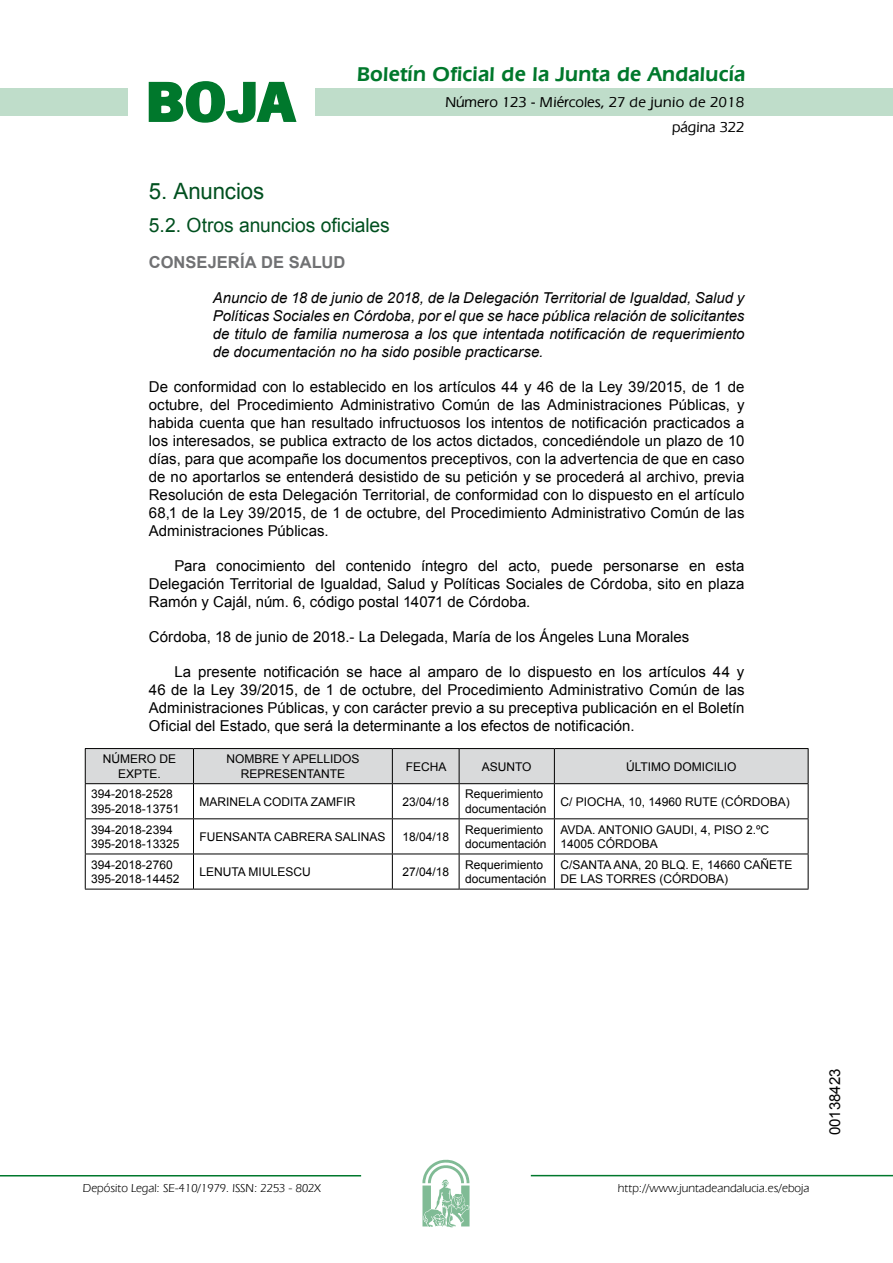
<style>
.page{position:relative;width:893px;height:1263px;background:#fff}
.page>*{position:absolute;margin:0;border:0;box-sizing:border-box;transform-origin:0 0}
.t1{font:700 57.75px "News Got T";color:#00782c;scale:1.14 1}
.t2{font:22.5px "Arial";letter-spacing:-.005em;color:#00501f}
.t3{font:600 21px "Eras IT Cby BT";letter-spacing:.01em;color:#00782c}
.t4{font:19.5px "Arial";letter-spacing:-.005em;color:#00501f}
.t5{font:700 16.5px "Arial";letter-spacing:.005em;color:#707173}
.t6{font:15px/18px "Arial";color:#000;text-align:justify}
.t7{font:italic 15px/18px "Arial";color:#000;text-align:justify}
.t8{font:500 15px/24.5px "Eras IT Cby BT";color:#000;text-align:right}
.t9{font:12px/14.4px "Arial";color:#000}
.t10{font:12px "Eras IT Cby BT";color:#000}
</style>
<div class="page">
<div style="left:315px;top:88px;width:577px;height:28px;background:#bfddca"></div>
<div style="left:0;top:88px;width:128px;height:28px;background:#bfddca"></div>
<hr style="left:0;top:1175px;width:361px;height:2px;background:#00782c">
<svg style="left:422px;top:1159px;width:47px;height:68px"></svg>
<hr style="left:531px;top:1175px;width:361px;height:1px;background:#00782c">
<svg style="left:148px;top:81px;width:149px;height:42px"></svg>
<div style="left:86px;top:749px;width:721px;height:34px;background:#d9dadb"></div>
<hr style="left:85px;top:748px;width:108px;height:1px;background:#000">
<hr style="left:85px;top:749px;width:1px;height:34px;background:#000">
<hr style="left:193px;top:748px;width:199px;height:1px;background:#000">
<hr style="left:193px;top:749px;width:1px;height:34px;background:#000">
<hr style="left:392px;top:748px;width:67px;height:1px;background:#000">
<hr style="left:392px;top:749px;width:1px;height:34px;background:#000">
<hr style="left:459px;top:748px;width:95px;height:1px;background:#000">
<hr style="left:458px;top:749px;width:1px;height:34px;background:#000">
<hr style="left:554px;top:748px;width:254px;height:1px;background:#000">
<hr style="left:554px;top:749px;width:1px;height:34px;background:#000">
<hr style="left:807px;top:749px;width:1px;height:34px;background:#000">
<hr style="left:85px;top:783px;width:108px;height:1px;background:#000">
<hr style="left:85px;top:784px;width:1px;height:34px;background:#000">
<hr style="left:193px;top:783px;width:199px;height:1px;background:#000">
<hr style="left:193px;top:784px;width:1px;height:34px;background:#000">
<hr style="left:392px;top:783px;width:67px;height:1px;background:#000">
<hr style="left:392px;top:784px;width:1px;height:34px;background:#000">
<hr style="left:459px;top:783px;width:95px;height:1px;background:#000">
<hr style="left:458px;top:784px;width:1px;height:34px;background:#000">
<hr style="left:554px;top:783px;width:254px;height:1px;background:#000">
<hr style="left:554px;top:784px;width:1px;height:34px;background:#000">
<hr style="left:807px;top:784px;width:1px;height:34px;background:#000">
<hr style="left:85px;top:818px;width:108px;height:1px;background:#000">
<hr style="left:85px;top:819px;width:1px;height:35px;background:#000">
<hr style="left:193px;top:818px;width:199px;height:1px;background:#000">
<hr style="left:193px;top:819px;width:1px;height:35px;background:#000">
<hr style="left:392px;top:818px;width:67px;height:1px;background:#000">
<hr style="left:392px;top:819px;width:1px;height:35px;background:#000">
<hr style="left:459px;top:818px;width:95px;height:1px;background:#000">
<hr style="left:458px;top:819px;width:1px;height:35px;background:#000">
<hr style="left:554px;top:818px;width:254px;height:1px;background:#000">
<hr style="left:554px;top:819px;width:1px;height:35px;background:#000">
<hr style="left:807px;top:819px;width:1px;height:35px;background:#000">
<hr style="left:85px;top:854px;width:108px;height:1px;background:#000">
<hr style="left:85px;top:854px;width:1px;height:35px;background:#000">
<hr style="left:193px;top:854px;width:199px;height:1px;background:#000">
<hr style="left:193px;top:854px;width:1px;height:35px;background:#000">
<hr style="left:392px;top:854px;width:67px;height:1px;background:#000">
<hr style="left:392px;top:854px;width:1px;height:35px;background:#000">
<hr style="left:459px;top:854px;width:95px;height:1px;background:#000">
<hr style="left:458px;top:854px;width:1px;height:35px;background:#000">
<hr style="left:554px;top:854px;width:254px;height:1px;background:#000">
<hr style="left:554px;top:854px;width:1px;height:35px;background:#000">
<hr style="left:807px;top:854px;width:1px;height:35px;background:#000">
<hr style="left:85px;top:889px;width:108px;height:1px;background:#000">
<hr style="left:193px;top:889px;width:199px;height:1px;background:#000">
<hr style="left:392px;top:889px;width:67px;height:1px;background:#000">
<hr style="left:459px;top:889px;width:95px;height:1px;background:#000">
<hr style="left:554px;top:889px;width:254px;height:1px;background:#000">
<h1 class="t1" style="left:145px;top:68px;width:133px">BOJA</h1>
<h3 class="t3" style="left:357px;top:62px;width:390px">Boletín Oficial de la Junta de Andalucía</h3>
<p class="t8" style="left:445px;top:90px;width:300px">Número 123 - Miércoles, 27 de junio de 2018 página 322</p>
<h2 class="t2" style="left:149px;top:177px;width:117px">5. Anuncios</h2>
<h3 class="t4" style="left:149px;top:212px;width:242px">5.2. Otros anuncios oficiales</h3>
<p class="t5" style="left:149px;top:251px;width:198px">CONSEJERÍA DE SALUD</p>
<p class="t7" style="left:213px;top:289px;width:533px">Anuncio de 18 de junio de 2018, de la Delegación Territorial de Igualdad, Salud y Políticas Sociales en Córdoba, por el que se hace pública relación de solicitantes de titulo de familia numerosa a los que intentada notificación de requerimiento de documentación no ha sido posible practicarse.</p>
<p class="t6" style="left:149px;top:378px;width:597px">De conformidad con lo establecido en los artículos 44 y 46 de la Ley 39/2015, de 1 de octubre, del Procedimiento Administrativo Común de las Administraciones Públicas, y habida cuenta que han resultado infructuosos los intentos de notificación practicados a los interesados, se publica extracto de los actos dictados, concediéndole un plazo de 10 días, para que acompañe los documentos preceptivos, con la advertencia de que en caso de no aportarlos se entenderá desistido de su petición y se procederá al archivo, previa Resolución de esta Delegación Territorial, de conformidad con lo dispuesto en el artículo 68,1 de la Ley 39/2015, de 1 de octubre, del Procedimiento Administrativo Común de las Administraciones Públicas.</p>
<p class="t6" style="left:149px;top:557px;width:597px;text-indent:26px">Para conocimiento del contenido íntegro del acto, puede personarse en esta Delegación Territorial de Igualdad, Salud y Políticas Sociales de Córdoba, sito en plaza Ramón y Cajál, núm. 6, código postal 14071 de Córdoba.</p>
<p class="t6" style="left:149px;top:628px;width:542px">Córdoba, 18 de junio de 2018.- La Delegada, María de los Ángeles Luna Morales</p>
<p class="t6" style="left:149px;top:663px;width:597px;text-indent:26px">La presente notificación se hace al amparo de lo dispuesto en los artículos 44 y 46 de la Ley 39/2015, de 1 de octubre, del Procedimiento Administrativo Común de las Administraciones Públicas, y con carácter previo a su preceptiva publicación en el Boletín Oficial del Estado, que será la determinante a los efectos de notificación.</p>
<p class="t9" style="left:103px;top:752px;width:75px;text-align:center">NÚMERO DE<br>EXPTE.</p>
<p class="t9" style="left:226px;top:752px;width:134px;text-align:center">NOMBRE Y APELLIDOS<br>REPRESENTANTE</p>
<p class="t9" style="left:406px;top:759px;width:42px">FECHA</p>
<p class="t9" style="left:482px;top:759px;width:51px">ASUNTO</p>
<p class="t9" style="left:626px;top:759px;width:112px">ÚLTIMO DOMICILIO</p>
<p class="t9" style="left:91px;top:787px;width:90px">394-2018-2528<br>395-2018-13751</p>
<p class="t9" style="left:199px;top:794px;width:157px">MARINELA CODITA ZAMFIR</p>
<p class="t9" style="left:402px;top:794px;width:48px">23/04/18</p>
<p class="t9" style="left:465px;top:787px;width:83px">Requerimiento documentación</p>
<p class="t9" style="left:560px;top:794px;width:231px">C/ PIOCHA, 10, 14960 RUTE (CÓRDOBA)</p>
<p class="t9" style="left:91px;top:822px;width:90px">394-2018-2394<br>395-2018-13325</p>
<p class="t9" style="left:199px;top:829px;width:187px">FUENSANTA CABRERA SALINAS</p>
<p class="t9" style="left:402px;top:829px;width:48px">18/04/18</p>
<p class="t9" style="left:465px;top:822px;width:83px">Requerimiento documentación</p>
<p class="t9" style="left:560px;top:822px;width:210px">AVDA. ANTONIO GAUDI, 4, PISO 2.ºC<br>14005 CÓRDOBA</p>
<p class="t9" style="left:91px;top:857px;width:90px">394-2018-2760<br>395-2018-14452</p>
<p class="t9" style="left:199px;top:865px;width:113px">LENUTA MIULESCU</p>
<p class="t9" style="left:402px;top:865px;width:48px">27/04/18</p>
<p class="t9" style="left:465px;top:857px;width:83px">Requerimiento documentación</p>
<p class="t9" style="left:560px;top:857px;width:233px">C/SANTA ANA, 20 BLQ. E, 14660 CAÑETE<br>DE LAS TORRES (CÓRDOBA)</p>
<p class="t10" style="left:83px;top:1181px;width:239px">Depósito Legal: SE-410/1979. ISSN: 2253 - 802X</p>
<p class="t10" style="left:618px;top:1181px;width:193px">http://www.juntadeandalucia.es/eboja</p>
<p class="t6" style="left:826px;top:1135px;width:68px;rotate:-90deg">00138423</p>
</div>
